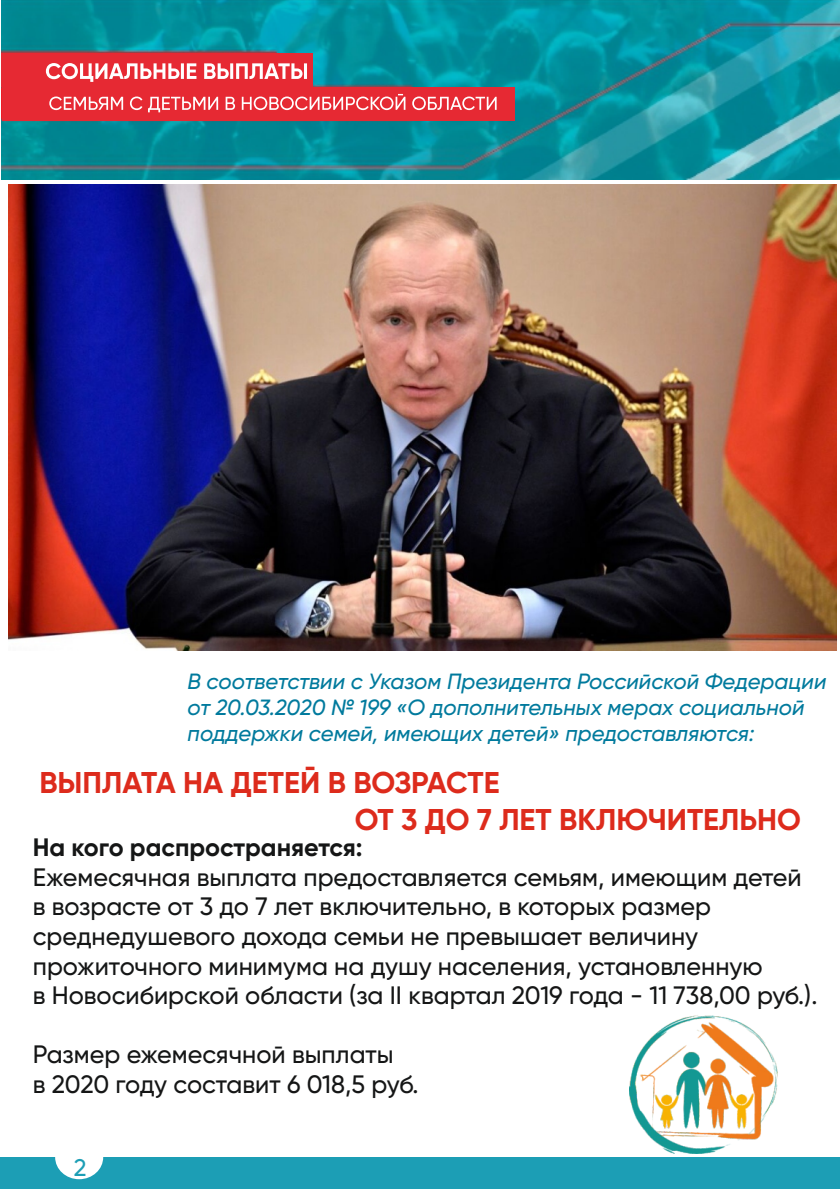
<style>
.page{position:relative;width:840px;height:1191px;background:#fff}
.page>*{position:absolute;margin:0;border:0;box-sizing:border-box;transform-origin:0 0}
.t1{font:700 30px/36.2px "Gilroy";color:#dd2b1c}
.t2{font:500 25.2px/29.6px "Gilroy";color:#151616}
.t3{font:700 25.2px "Gilroy";color:#151616}
.t4{font:500 24px "Gilroy";color:#1c9eb5}
.t5{font:italic 500 22px/25.8px "Gilroy";color:#007a9d}
</style>
<div class="page">
<img style="left:8px;top:185px;width:828px;height:466px">
<img style="left:629px;top:1015px;width:149px;height:138px">
<img style="left:1px;top:0;width:838px;height:179px">
<div style="left:1px;top:53px;width:312px;height:33px;background:#e62933"></div>
<div style="left:2px;top:88px;width:512px;height:33px;background:#e62933"></div>
<svg style="left:46px;top:63px;width:479px;height:61px"></svg>
<div style="left:0;top:1157px;width:839px;height:31px;background:#1c9eb5"></div>
<div style="left:55px;top:1135px;width:48px;height:44px;background:#fff;border-radius:50%"></div>
<p class="t5" style="left:187px;top:669px;width:640px">В соответствии с Указом Президента Российской Федерации от 20.03.2020 № 199 «О дополнительных мерах социальной поддержки семей, имеющих детей» предоставляются:</p>
<p class="t1" style="left:354px;top:766px;width:447px;text-indent:-315px">ВЫПЛАТА НА ДЕТЕЙ В ВОЗРАСТЕ<br>ОТ 3 ДО 7 ЛЕТ ВКЛЮЧИТЕЛЬНО</p>
<p class="t3" style="left:33px;top:835px;width:331px">На кого распространяется:</p>
<p class="t2" style="left:33px;top:863px;width:785px">Ежемесячная выплата предоставляется семьям, имеющим детей в возрасте от 3 до 7 лет включительно, в которых размер среднедушевого дохода семьи не превышает величину прожиточного минимума на душу населения, установленную<br>в Новосибирской области (за II квартал 2019 года - 11 738,00 руб.).</p>
<p class="t2" style="left:33px;top:1041px;width:387px">Размер ежемесячной выплаты<br>в 2020 году составит 6 018,5 руб.</p>
<p class="t4" style="left:74px;top:1156px;width:14px">2</p>
</div>
